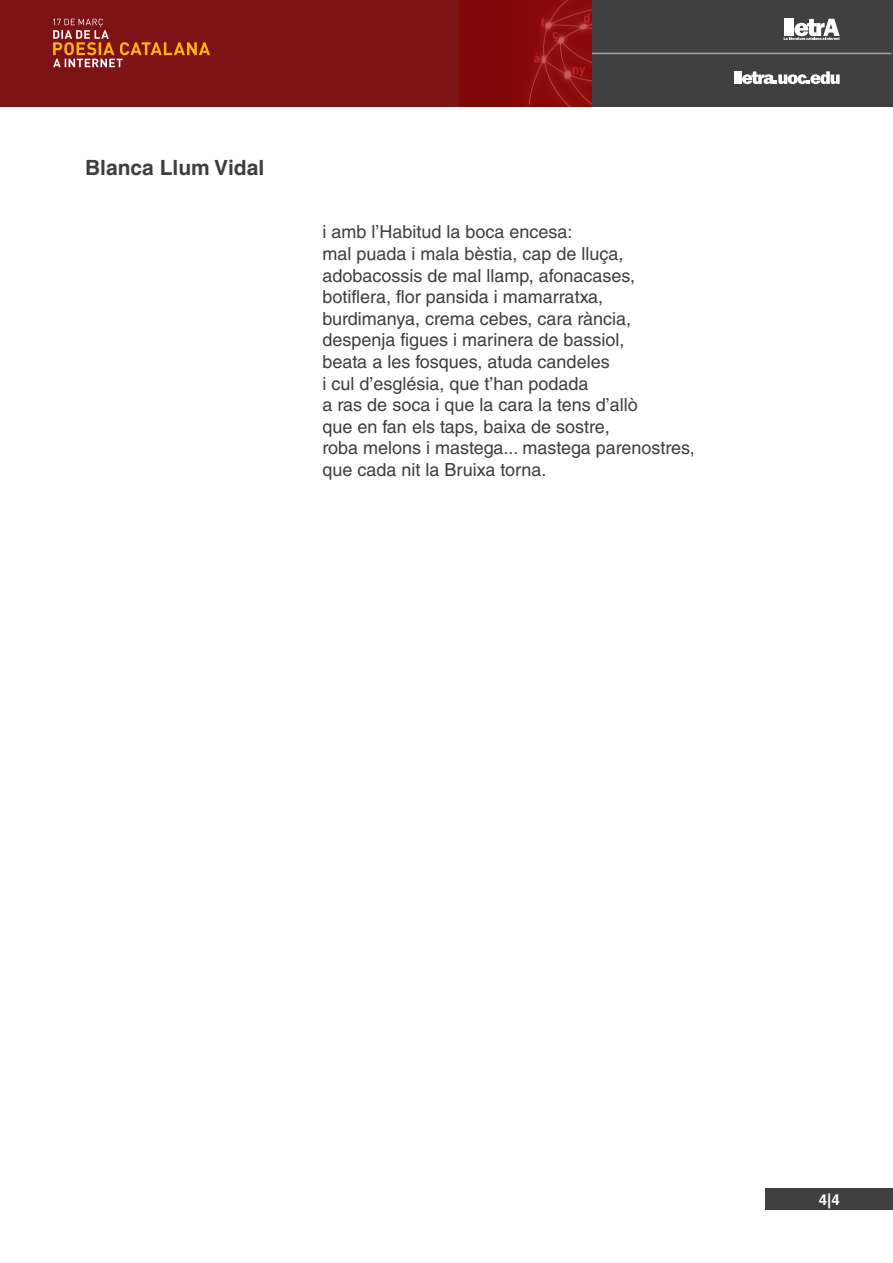
<style>
.page{position:relative;width:893px;height:1263px;background:#fff}
.page>*{position:absolute;margin:0;border:0;box-sizing:border-box;transform-origin:0 0}
.BIO__texto{font:700 21px "Helvetica LT Std";color:#3e3e3f}
.CONTENIDO__texto_poe{font:18px "Helvetica LT Std";color:#3e3e3f}
.PAGINACIÓN__Páginas{font:700 15px "Helvetica LT Std";color:#fff}
</style>
<div class="page">
<div style="left:765px;top:1188px;width:128px;height:22px;background:#404040"></div>
<div style="left:0;top:0;width:893px;height:106px;background:#404040"></div>
<div style="left:0;top:0;width:592px;height:106px;background:#7e1315"></div>
<hr style="left:591px;top:53px;width:301px;height:1px;background:#9ba7ac">
<svg style="left:734px;top:71px;width:106px;height:13px"></svg>
<svg style="left:784px;top:19px;width:56px;height:21px"></svg>
<img style="left:459px;top:0;width:133px;height:106px">
<svg style="left:53px;top:19px;width:157px;height:48px"></svg>
<p class="BIO__texto" style="left:85px;top:154px;width:181px">Blanca Llum Vidal</p>
<p class="CONTENIDO__texto_poe" style="left:322px;top:222px;width:252px">i amb l’Habitud la boca encesa:</p>
<p class="CONTENIDO__texto_poe" style="left:322px;top:243px;width:303px">mal puada i mala bèstia, cap de lluça,</p>
<p class="CONTENIDO__texto_poe" style="left:322px;top:265px;width:314px">adobacossis de mal llamp, afonacases,</p>
<p class="CONTENIDO__texto_poe" style="left:322px;top:286px;width:282px">botiflera, flor pansida i mamarratxa,</p>
<p class="CONTENIDO__texto_poe" style="left:322px;top:308px;width:310px">burdimanya, crema cebes, cara rància,</p>
<p class="CONTENIDO__texto_poe" style="left:322px;top:330px;width:303px">despenja figues i marinera de bassiol,</p>
<p class="CONTENIDO__texto_poe" style="left:322px;top:351px;width:289px">beata a les fosques, atuda candeles</p>
<p class="CONTENIDO__texto_poe" style="left:322px;top:373px;width:268px">i cul d’església, que t’han podada</p>
<p class="CONTENIDO__texto_poe" style="left:322px;top:394px;width:317px">a ras de soca i que la cara la tens d’allò</p>
<p class="CONTENIDO__texto_poe" style="left:322px;top:416px;width:289px">que en fan els taps, baixa de sostre,</p>
<p class="CONTENIDO__texto_poe" style="left:322px;top:438px;width:374px">roba melons i mastega... mastega parenostres,</p>
<p class="CONTENIDO__texto_poe" style="left:322px;top:459px;width:226px">que cada nit la Bruixa torna.</p>
<p class="PAGINACIÓN__Páginas" style="left:819px;top:1190px;width:22px">4|4</p>
</div>
